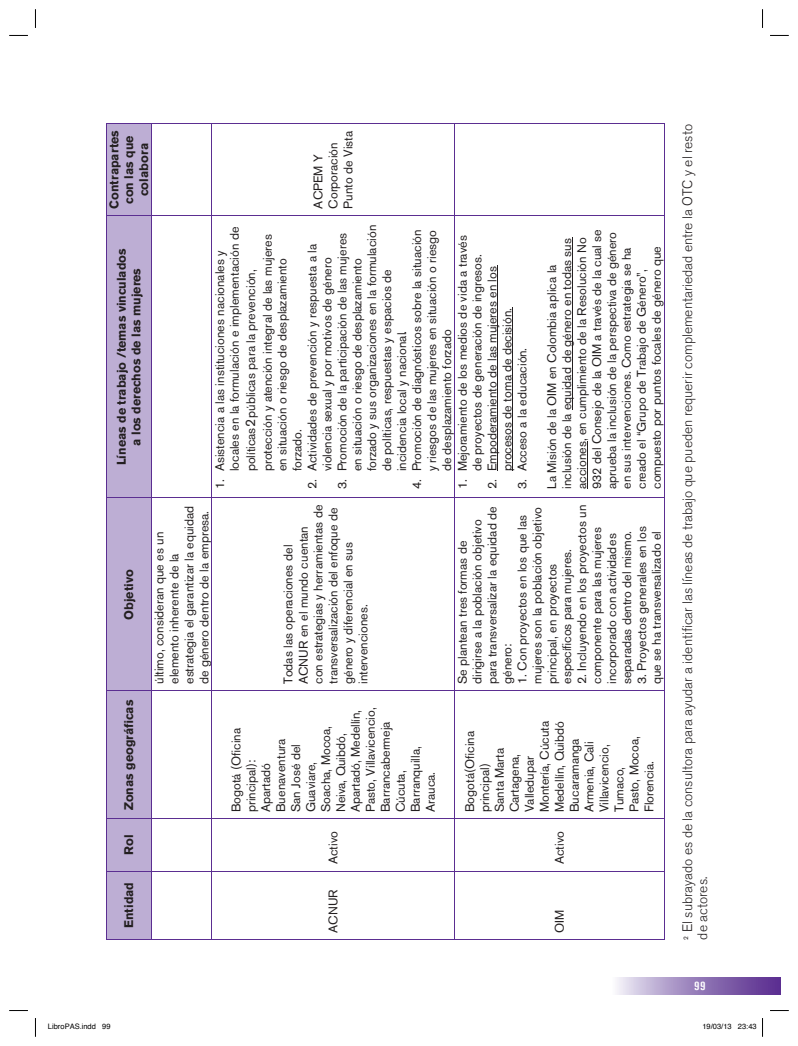
<style>
.page{position:relative;width:798px;height:1046px;background:#fff}
.page>*{position:absolute;margin:0;border:0;box-sizing:border-box;transform-origin:0 0}
.t1{font:300 13.75px/15px "Akzidenz Grotesk BE";color:#231f20}
.t2{font:12.5px/14.9px "Akzidenz Grotesk BE";color:#231f20}
.t3{font:700 12.5px/14.8px "Akzidenz Grotesk BE";color:#231f20;text-align:center}
.t4{font:700 condensed 12.5px "Akzidenz Grotesk BE";color:#fff}
.t5{font:7.5px "Helvetica";color:#000}
.s1{font-size:13.75px}
</style>
<div class="page">
<svg style="left:617px;top:977px;width:163px;height:16px;background:#9a81bc"></svg>
<div style="left:107px;top:124px;width:44px;height:815px;background:#bdaed4"></div>
<hr style="left:106px;top:871px;width:1px;height:67px;background:#5b2e91">
<hr style="left:106px;top:819px;width:1px;height:51px;background:#5b2e91">
<hr style="left:106px;top:691px;width:1px;height:127px;background:#5b2e91">
<hr style="left:106px;top:498px;width:1px;height:192px;background:#5b2e91">
<hr style="left:106px;top:215px;width:1px;height:282px;background:#5b2e91">
<hr style="left:106px;top:124px;width:1px;height:91px;background:#5b2e91">
<hr style="left:107px;top:938px;width:44px;height:1px;background:#5b2e91">
<hr style="left:107px;top:870px;width:44px;height:1px;background:#5b2e91">
<hr style="left:107px;top:818px;width:44px;height:1px;background:#5b2e91">
<hr style="left:107px;top:690px;width:44px;height:1px;background:#5b2e91">
<hr style="left:107px;top:497px;width:44px;height:1px;background:#5b2e91">
<hr style="left:107px;top:215px;width:44px;height:1px;background:#5b2e91">
<hr style="left:107px;top:123px;width:44px;height:1px;background:#5b2e91">
<hr style="left:151px;top:871px;width:1px;height:67px;background:#5b2e91">
<hr style="left:151px;top:819px;width:1px;height:51px;background:#5b2e91">
<hr style="left:151px;top:691px;width:1px;height:127px;background:#5b2e91">
<hr style="left:151px;top:498px;width:1px;height:192px;background:#5b2e91">
<hr style="left:151px;top:215px;width:1px;height:282px;background:#5b2e91">
<hr style="left:151px;top:124px;width:1px;height:91px;background:#5b2e91">
<hr style="left:152px;top:938px;width:59px;height:1px;background:#5b2e91">
<hr style="left:152px;top:870px;width:59px;height:1px;background:#5b2e91">
<hr style="left:152px;top:818px;width:59px;height:1px;background:#5b2e91">
<hr style="left:152px;top:690px;width:59px;height:1px;background:#5b2e91">
<hr style="left:152px;top:497px;width:59px;height:1px;background:#5b2e91">
<hr style="left:152px;top:215px;width:59px;height:1px;background:#5b2e91">
<hr style="left:152px;top:123px;width:59px;height:1px;background:#5b2e91">
<hr style="left:211px;top:871px;width:1px;height:67px;background:#5b2e91">
<hr style="left:211px;top:819px;width:1px;height:51px;background:#5b2e91">
<hr style="left:211px;top:691px;width:1px;height:127px;background:#5b2e91">
<hr style="left:211px;top:498px;width:1px;height:192px;background:#5b2e91">
<hr style="left:211px;top:215px;width:1px;height:282px;background:#5b2e91">
<hr style="left:211px;top:124px;width:1px;height:91px;background:#5b2e91">
<hr style="left:212px;top:938px;width:242px;height:1px;background:#5b2e91">
<hr style="left:212px;top:870px;width:242px;height:1px;background:#5b2e91">
<hr style="left:212px;top:818px;width:242px;height:1px;background:#5b2e91">
<hr style="left:212px;top:690px;width:242px;height:1px;background:#5b2e91">
<hr style="left:212px;top:497px;width:242px;height:1px;background:#5b2e91">
<hr style="left:212px;top:215px;width:242px;height:1px;background:#5b2e91">
<hr style="left:212px;top:123px;width:242px;height:1px;background:#5b2e91">
<hr style="left:497px;top:265px;width:1px;height:206px;background:#231f20">
<hr style="left:512px;top:307px;width:1px;height:164px;background:#231f20">
<hr style="left:572px;top:238px;width:1px;height:172px;background:#231f20">
<hr style="left:587px;top:441px;width:1px;height:48px;background:#231f20">
<hr style="left:454px;top:871px;width:1px;height:67px;background:#5b2e91">
<hr style="left:454px;top:819px;width:1px;height:51px;background:#5b2e91">
<hr style="left:454px;top:691px;width:1px;height:127px;background:#5b2e91">
<hr style="left:454px;top:498px;width:1px;height:192px;background:#5b2e91">
<hr style="left:454px;top:215px;width:1px;height:282px;background:#5b2e91">
<hr style="left:454px;top:124px;width:1px;height:91px;background:#5b2e91">
<hr style="left:454px;top:938px;width:210px;height:1px;background:#5b2e91">
<hr style="left:664px;top:871px;width:1px;height:67px;background:#5b2e91">
<hr style="left:454px;top:870px;width:210px;height:1px;background:#5b2e91">
<hr style="left:664px;top:819px;width:1px;height:51px;background:#5b2e91">
<hr style="left:454px;top:818px;width:210px;height:1px;background:#5b2e91">
<hr style="left:664px;top:691px;width:1px;height:127px;background:#5b2e91">
<hr style="left:454px;top:690px;width:210px;height:1px;background:#5b2e91">
<hr style="left:664px;top:498px;width:1px;height:192px;background:#5b2e91">
<hr style="left:454px;top:497px;width:210px;height:1px;background:#5b2e91">
<hr style="left:664px;top:215px;width:1px;height:282px;background:#5b2e91">
<hr style="left:454px;top:215px;width:210px;height:1px;background:#5b2e91">
<hr style="left:664px;top:124px;width:1px;height:91px;background:#5b2e91">
<hr style="left:454px;top:123px;width:210px;height:1px;background:#5b2e91">
<svg style="left:9px;top:35px;width:19px;height:1px"></svg>
<svg style="left:770px;top:35px;width:18px;height:1px"></svg>
<svg style="left:9px;top:1010px;width:19px;height:1px"></svg>
<svg style="left:770px;top:1010px;width:18px;height:1px"></svg>
<svg style="left:35px;top:9px;width:1px;height:19px"></svg>
<svg style="left:35px;top:1018px;width:1px;height:18px"></svg>
<svg style="left:762px;top:9px;width:1px;height:19px"></svg>
<svg style="left:762px;top:1018px;width:1px;height:18px"></svg>
<p class="t3" style="left:107px;top:208px;width:80px;rotate:-90deg">Contrapartes con las que colabora</p>
<p class="t3" style="left:114px;top:465px;width:218px;rotate:-90deg">Líneas de trabajo /temas vinculados a los derechos de las mujeres</p>
<p class="t2" style="left:310px;top:208px;width:79px;rotate:-90deg">ACPEM Y<br>Corporación<br>Punto de Vista</p>
<p class="t2" style="left:334px;top:471px;width:248px;text-indent:-18px;rotate:-90deg">3. Promoción de la participación de las mujeres en situación o riesgo de desplazamiento forzado y sus organizaciones en la formulación de políticas, respuestas y espacios de incidencia local y nacional.</p>
<p class="t2" style="left:409px;top:471px;width:243px;text-align:justify;text-indent:-18px;rotate:-90deg">4. Promoción de diagnósticos sobre la situación y riesgos de las mujeres en situación o riesgo de desplazamiento forzado</p>
<p class="t2" style="left:212px;top:471px;width:246px;text-indent:-18px;rotate:-90deg">1. Asistencia a las instituciones nacionales y locales en la formulación e implementación de</p>
<p class="t2" style="left:242px;top:471px;width:238px;line-height:16.5px;rotate:-90deg">políticas<span class="s1">2</span>públicas para la prevención, protección y atención integral de las mujeres</p>
<p class="t2" style="left:455px;top:489px;width:255px;text-align:center;rotate:-90deg">1. Mejoramiento de los medios de vida a través de proyectos de generación de ingresos.</p>
<p class="t2" style="left:304px;top:489px;width:246px;text-align:center;rotate:-90deg">2. Actividades de prevención y respuesta a la violencia sexual y por motivos de género</p>
<p class="t2" style="left:274px;top:471px;width:214px;rotate:-90deg">en situación o riesgo de desplazamiento forzado.</p>
<p class="t2" style="left:484px;top:471px;width:207px;text-indent:-18px;rotate:-90deg">2. Empoderamiento de las mujeres en los procesos de toma de decisión.</p>
<p class="t2" style="left:514px;top:489px;width:143px;rotate:-90deg">3. Acceso a la educación.</p>
<p class="t2" style="left:544px;top:489px;width:261px;rotate:-90deg">La Misión de la OIM en Colombia aplica la inclusión de la equidad de género en todas sus acciones, en cumplimiento de la Resolución No 932 del Consejo de la OIM a través de la cual se aprueba la inclusión de la perspectiva de género en sus intervenciones. Como estrategia se ha creado el “Grupo de Trabajo de Género”, compuesto por puntos focales de género que</p>
<p class="t3" style="left:122px;top:619px;width:52px;rotate:-90deg">Objetivo</p>
<p class="t3" style="left:122px;top:810px;width:112px;rotate:-90deg">Zonas geográficas</p>
<p class="t3" style="left:122px;top:854px;width:22px;rotate:-90deg">Rol</p>
<p class="t3" style="left:122px;top:928px;width:47px;rotate:-90deg">Entidad</p>
<p class="t2" style="left:152px;top:684px;width:179px;rotate:-90deg">último, consideran que es un elemento inherente de la estrategia el garantizar la equidad de género dentro de la empresa.</p>
<p class="t2" style="left:281px;top:683px;width:180px;rotate:-90deg">Todas las operaciones del<br>ACNUR en el mundo cuentan con estrategias y herramientas de transversalización del enfoque de género y diferencial en sus intervenciones.</p>
<p class="t2" style="left:228px;top:812px;width:106px;rotate:-90deg">Bogotá (Oficina principal):<br>Apartadó<br>Buenaventura<br>San José del<br>Guaviare,<br>Soacha, Mocoa,<br>Neiva, Quibdó,<br>Apartadó, Medellín,<br>Pasto, Villavicencio,<br>Barrancabermeja<br>Cúcuta,<br>Barranquilla,<br>Arauca.</p>
<p class="t2" style="left:325px;top:864px;width:35px;rotate:-90deg">Activo</p>
<p class="t2" style="left:325px;top:932px;width:45px;rotate:-90deg">ACNUR</p>
<p class="t2" style="left:454px;top:683px;width:179px;rotate:-90deg">Se plantean tres formas de dirigirse a la población objetivo para transversalizar la equidad de género:</p>
<p class="t2" style="left:514px;top:683px;width:178px;rotate:-90deg">1. Con proyectos en los que las mujeres son la población objetivo principal, en proyectos específicos para mujeres.</p>
<p class="t2" style="left:574px;top:683px;width:181px;rotate:-90deg">2. Incluyendo en los proyectos un componente para las mujeres incorporado con actividades separadas dentro del mismo.</p>
<p class="t2" style="left:634px;top:683px;width:159px;rotate:-90deg">3. Proyectos generales en los que se ha transversalizado el</p>
<p class="t2" style="left:462px;top:812px;width:93px;rotate:-90deg">Bogotá(Oficina principal)<br>Santa Marta<br>Cartagena,<br>Valledupar<br>Montería, Cúcuta<br>Medellín, Quibdó<br>Bucaramanga<br>Armenia, Cali<br>Villavicencio,<br>Tumaco,<br>Pasto, Mocoa,<br>Florencia.</p>
<p class="t2" style="left:551px;top:864px;width:34px;rotate:-90deg">Activo</p>
<p class="t2" style="left:551px;top:932px;width:25px;rotate:-90deg">OIM</p>
<p class="t1" style="left:679px;top:939px;width:816px;rotate:-90deg"><sup>2</sup> El subrayado es de la consultora para ayudar a identificar las líneas de trabajo que pueden requerir complementariedad entre la OTC y el resto de actores.</p>
<p class="t4" style="left:694px;top:978px;width:12px">99</p>
<p class="t5" style="left:48px;top:1020px;width:64px">LibroPAS.indd 99</p>
<p class="t5" style="left:702px;top:1020px;width:56px">19/03/13 23:43</p>
</div>
